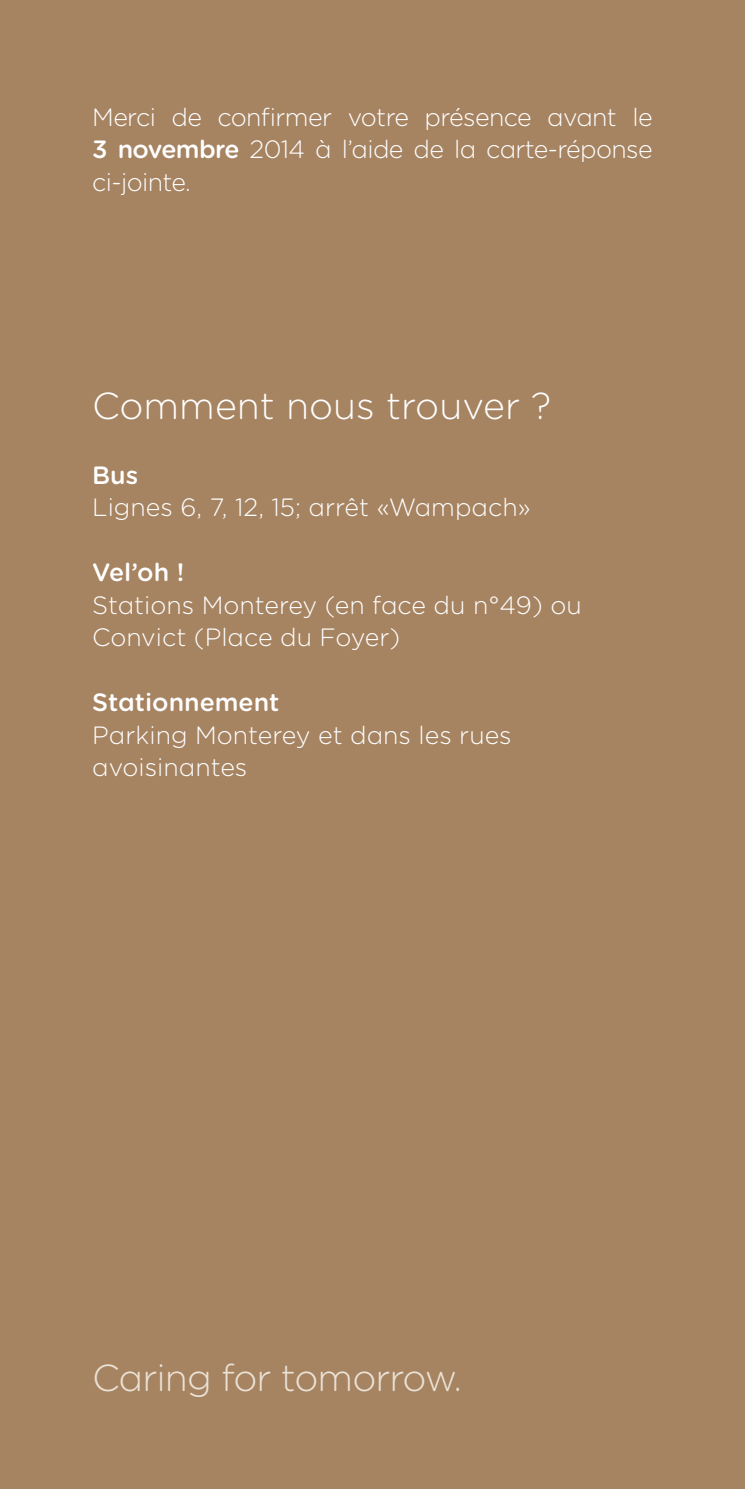
<style>
.page{position:relative;width:745px;height:1489px;background:#fff}
.page>*{position:absolute;margin:0;border:0;box-sizing:border-box;transform-origin:0 0}
.t1{font:300 37.5px "Gotham Rounded";color:#fff}
.t2{font:300 37.5px "Gotham Rounded";letter-spacing:-.025em;color:#ebe2d6}
.t3{font:300 25px/32.5px "Gotham Rounded";color:#fff}
.t4{font:500 25px "Gotham Rounded";color:#fff}
.s1{font-weight:500}
</style>
<div class="page">
<div style="left:0;top:0;width:744px;height:1488px;background:#a68462"></div>
<p class="t3" style="left:92px;top:100px;width:561px;text-align:justify">Merci de confirmer votre présence avant le <span class="s1">3 novembre</span> 2014 à l’aide de la carte-réponse ci-jointe.</p>
<h1 class="t1" style="left:92px;top:380px;width:460px">Comment nous trouver ?</h1>
<p class="t4" style="left:92px;top:457px;width:48px">Bus</p>
<p class="t3" style="left:92px;top:490px;width:439px">Lignes 6, 7, 12, 15; arrêt «Wampach»</p>
<p class="t4" style="left:92px;top:554px;width:93px">Vel’oh !</p>
<p class="t3" style="left:92px;top:587px;width:490px">Stations Monterey (en face du n°49) ou<br>Convict (Place du Foyer)</p>
<p class="t4" style="left:92px;top:684px;width:189px">Stationnement</p>
<p class="t3" style="left:92px;top:717px;width:420px">Parking Monterey et dans les rues avoisinantes</p>
<h1 class="t2" style="left:92px;top:1352px;width:371px">Caring for tomorrow.</h1>
</div>
